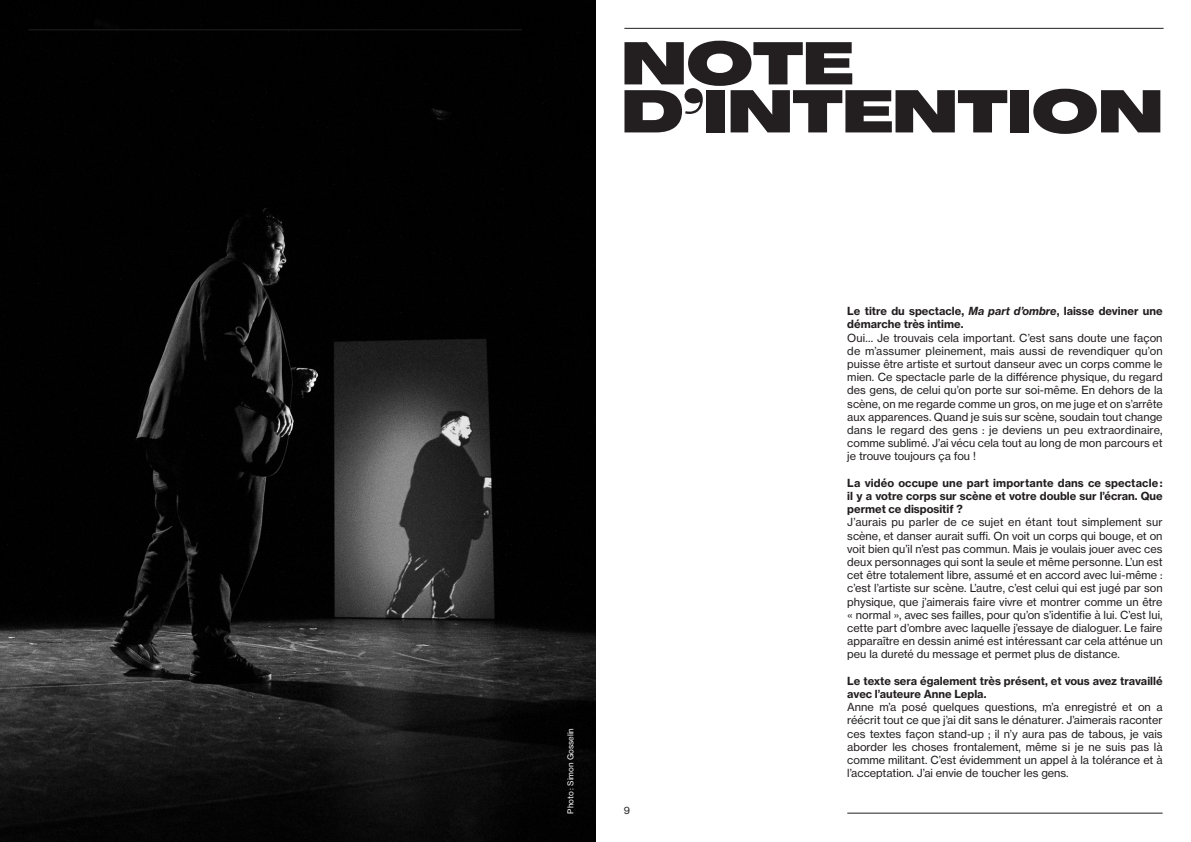
<style>
.page{position:relative;width:1191px;height:842px;background:#fff}
.page>*{position:absolute;margin:0;border:0;box-sizing:border-box;transform-origin:0 0}
.t1{font:900 58.7px "Agrandir Grand";letter-spacing:-.005em;color:#231f20}
.TEXTE_PRINCIPAL{font:11px/13.2px "N Haas Grotesk TX Pro 55 Rg";color:#231f20;text-align:justify}
.t2{font:11px/13.2px "N Haas Grotesk TX Pro 75 Bd";color:#231f20}
.t3{font:10px "N Haas Grotesk TX Pro 55 Rg";color:#231f20}
.LEGENDES{font:8px "N Haas Grotesk TX Pro 55 Rg";color:#fff}
.s1{font-family:"N Haas Grotesk TX Pro 76 Bd It"}
</style>
<div class="page">
<img style="left:0;top:0;width:595px;height:842px">
<hr style="left:28px;top:29px;width:494px;height:1px;background:#231f20">
<hr style="left:624px;top:28px;width:539px;height:1px;background:#231f20">
<hr style="left:847px;top:813px;width:315px;height:1px;background:#231f20">
<p class="t1" style="left:621px;top:25px;width:233px">NOTE</p>
<p class="t1" style="left:621px;top:73px;width:543px">D’INTENTION</p>
<p class="LEGENDES" style="left:565px;top:814px;width:87px;rotate:-90deg">Photo : Simon Gosselin</p>
<p class="t3" style="left:624px;top:804px;width:8px">9</p>
<p class="t2" style="left:847px;top:305px;width:317px">Le titre du spectacle, <span class="s1">Ma part d’ombre</span>, laisse deviner une démarche très intime.</p>
<p class="TEXTE_PRINCIPAL" style="left:847px;top:331px;width:317px">Oui… Je trouvais cela important. C’est sans doute une façon de m’assumer pleinement, mais aussi de revendiquer qu’on puisse être artiste et surtout danseur avec un corps comme le mien. Ce spectacle parle de la différence physique, du regard des gens, de celui qu’on porte sur soi-même. En dehors de la scène, on me regarde comme un gros, on me juge et on s’arrête aux apparences. Quand je suis sur scène, soudain tout change dans le regard des gens : je deviens un peu extraordinaire, comme sublimé. J’ai vécu cela tout au long de mon parcours et je trouve toujours ça fou !</p>
<p class="t2" style="left:847px;top:476px;width:317px;text-align:justify">La vidéo occupe une part importante dans ce spectacle : il y a votre corps sur scène et votre double sur l’écran. Que permet ce dispositif ?</p>
<p class="TEXTE_PRINCIPAL" style="left:847px;top:516px;width:317px">J’aurais pu parler de ce sujet en étant tout simplement sur scène, et danser aurait suffi. On voit un corps qui bouge, et on voit bien qu’il n’est pas commun. Mais je voulais jouer avec ces deux personnages qui sont la seule et même personne. L’un est cet être totalement libre, assumé et en accord avec lui-même : c’est l’artiste sur scène. L’autre, c’est celui qui est jugé par son physique, que j’aimerais faire vivre et montrer comme un être « normal », avec ses failles, pour qu’on s’identifie à lui. C’est lui, cette part d’ombre avec laquelle j’essaye de dialoguer. Le faire apparaître en dessin animé est intéressant car cela atténue un peu la dureté du message et permet plus de distance.</p>
<p class="t2" style="left:847px;top:674px;width:317px">Le texte sera également très présent, et vous avez travaillé avec l’auteure Anne Lepla.</p>
<p class="TEXTE_PRINCIPAL" style="left:847px;top:701px;width:317px">Anne m’a posé quelques questions, m’a enregistré et on a réécrit tout ce que j’ai dit sans le dénaturer. J’aimerais raconter ces textes façon stand-up ; il n’y aura pas de tabous, je vais aborder les choses frontalement, même si je ne suis pas là comme militant. C’est évidemment un appel à la tolérance et à l’acceptation. J’ai envie de toucher les gens.</p>
</div>
